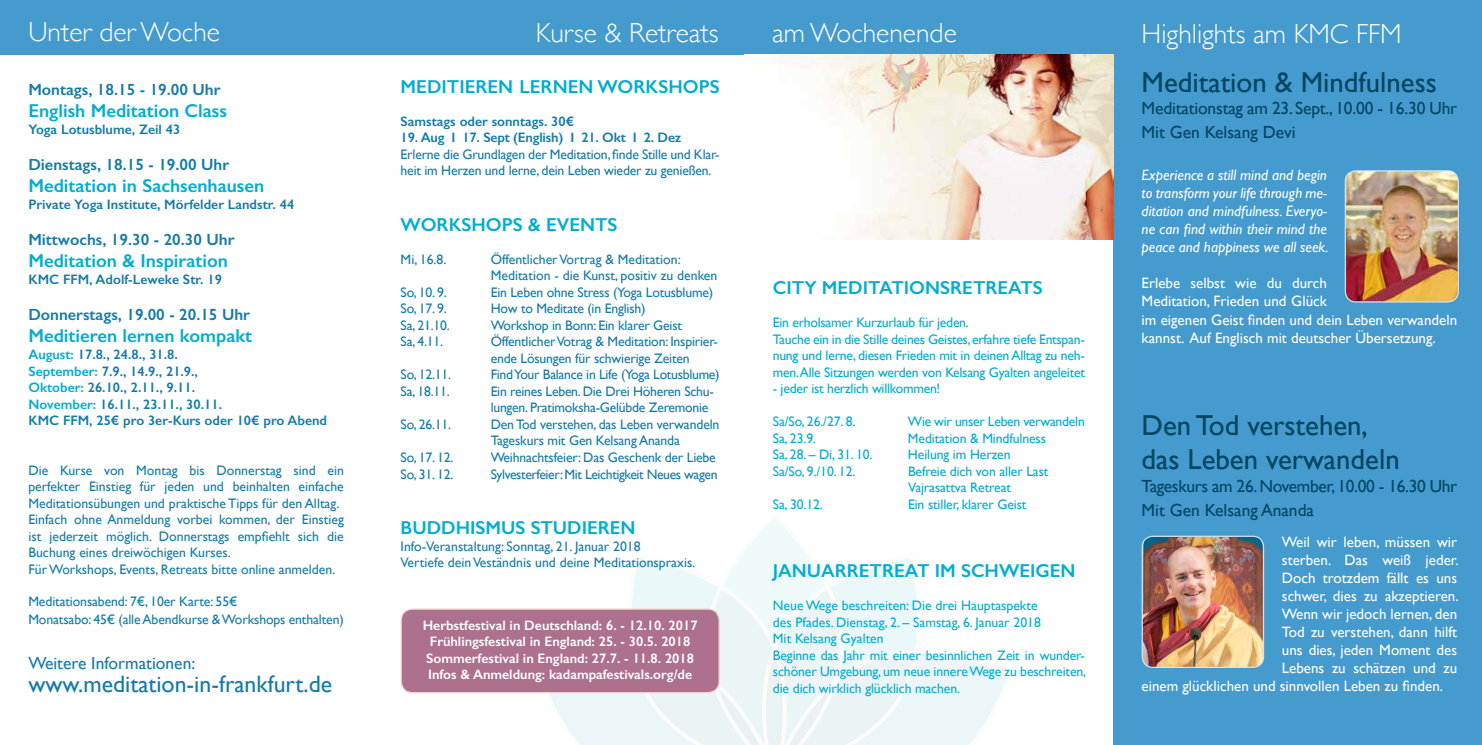
<style>
.page{position:relative;width:1482px;height:745px;background:#fff}
.page>*{position:absolute;margin:0;border:0;box-sizing:border-box;transform-origin:0 0}
.t1{font:28.75px/34.5px "Gill Sans";color:#004663}
.t2{font:300 27.5px "Gill Sans";color:#fff}
.t3{font:23.75px "Gill Sans";color:#147ba7}
.t4{font:600 18.75px "Gill Sans";color:#00add1}
.t5{font:17.5px/24px "Gill Sans";letter-spacing:-.01em;color:#004663}
.t6{font:17.5px "Gill Sans";color:#147ba7}
.t7{font:600 16.25px "Gill Sans";color:#147ba7}
.t8{font:15px/18px "Gill Sans";color:#fff}
.t9{font:italic 15px/18px "Gill Sans";color:#fff;text-align:justify}
.t10{font:13.75px/16.5px "Gill Sans";letter-spacing:-.01em;color:#147ba7}
.t11{font:13.75px/16.5px "Gill Sans";letter-spacing:-.01em;color:#00add1}
.t12{font:600 13.75px/16.5px "Gill Sans";color:#147ba7}
.t13{font:600 13.75px/16.5px "Gill Sans";color:#fff}
.t14{font:13.75px "Gill Sans";letter-spacing:-.03em;color:#147ba7}
.s1{color:#00add1}
</style>
<div class="page">
<svg style="left:536px;top:518px;width:472px;height:226px;fill:#effafb"></svg>
<div style="left:1113px;top:0;width:368px;height:744px;background:#459ace"></div>
<div style="left:0;top:0;width:1113px;height:55px;background:#459ace"></div>
<img style="left:1143px;top:536px;width:120px;height:131px">
<div style="left:1141px;top:535px;width:122px;height:132px;border:1px solid #d4e2ef;border-radius:11px"></div>
<img style="left:1346px;top:171px;width:111px;height:131px">
<div style="left:1344px;top:170px;width:114px;height:132px;border:1px solid #d4e2ef;border-radius:11px"></div>
<img style="left:779px;top:55px;width:334px;height:184px">
<div style="left:401px;top:608px;width:318px;height:84px;background:#ad708d;border-radius:11px"></div>
<div style="left:400px;top:608px;width:319px;height:84px;border:1px solid #f1d0d0;border-radius:11px"></div>
<h2 class="t2" style="left:28px;top:10px;width:193px">Unter der Woche</h2>
<h2 class="t2" style="left:535px;top:11px;width:184px">Kurse &amp; Retreats</h2>
<h2 class="t2" style="left:772px;top:11px;width:186px">am Wochenende</h2>
<p class="t7" style="left:28px;top:79px;width:194px">Montags, 18.15 - 19.00 Uhr</p>
<h3 class="t4" style="left:28px;top:99px;width:200px">English Meditation Class</h3>
<p class="t12" style="left:28px;top:121px;width:153px">Yoga Lotusblume, Zeil 43</p>
<p class="t7" style="left:28px;top:154px;width:202px">Dienstags, 18.15 - 19.00 Uhr</p>
<h3 class="t4" style="left:28px;top:174px;width:237px">Meditation in Sachsenhausen</h3>
<p class="t12" style="left:28px;top:196px;width:267px">Private Yoga Institute, Mörfelder Landstr. 44</p>
<p class="t7" style="left:28px;top:229px;width:208px">Mittwochs, 19.30 - 20.30 Uhr</p>
<h3 class="t4" style="left:28px;top:249px;width:201px">Meditation &amp; Inspiration</h3>
<p class="t12" style="left:28px;top:271px;width:195px">KMC FFM, Adolf-Leweke Str. 19</p>
<p class="t7" style="left:28px;top:304px;width:223px">Donnerstags, 19.00 - 20.15 Uhr</p>
<h3 class="t4" style="left:28px;top:324px;width:225px">Meditieren lernen kompakt</h3>
<p class="t12" style="left:28px;top:346px;width:300px"><span class="s1">August:</span> 17.8., 24.8., 31.8.<br><span class="s1">September:</span> 7.9., 14.9., 21.9.,<br><span class="s1">Oktober:</span> 26.10., 2.11., 9.11.<br><span class="s1">November:</span> 16.11., 23.11., 30.11.<br>KMC FFM, 25€ pro 3er-Kurs oder 10€ pro Abend</p>
<p class="t10" style="left:28px;top:461px;width:317px">Die Kurse von Montag bis Donnerstag sind ein perfekter Einstieg für jeden und beinhalten einfache Meditationsübungen und praktische Tipps für den Alltag.<br>Einfach ohne Anmeldung vorbei kommen, der Einstieg ist jederzeit möglich. Donnerstags empfiehlt sich die Buchung eines dreiwöchigen Kurses.<br>Für Workshops, Events, Retreats bitte online anmelden.</p>
<p class="t10" style="left:28px;top:591px;width:317px;line-height:18.2px">Meditationsabend: 7€, 10er Karte: 55€<br>Monatsabo: 45€ (alle Abendkurse &amp; Workshops enthalten)</p>
<p class="t6" style="left:28px;top:652px;width:168px">Weitere Informationen:</p>
<h3 class="t3" style="left:28px;top:669px;width:305px">www.meditation-in-frankfurt.de</h3>
<h3 class="t4" style="left:400px;top:75px;width:320px">MEDITIEREN LERNEN WORKSHOPS</h3>
<p class="t12" style="left:400px;top:112px;width:175px">Samstags oder sonntags. 30€</p>
<p class="t12" style="left:400px;top:129px;width:282px">19. Aug I 17. Sept (English) I 21. Okt I 2. Dez</p>
<p class="t10" style="left:400px;top:145px;width:320px">Erlerne die Grundlagen der Meditation, finde Stille und Klar&shy;heit im Herzen und lerne, dein Leben wieder zu genießen.</p>
<h3 class="t4" style="left:400px;top:213px;width:218px">WORKSHOPS &amp; EVENTS</h3>
<p class="t10" style="left:400px;top:250px;width:47px">Mi, 16.8.</p>
<p class="t10" style="left:490px;top:250px;width:228px">Öffentlicher Vortrag &amp; Meditation:<br>Meditation - die Kunst, positiv zu denken</p>
<p class="t10" style="left:400px;top:283px;width:48px">So, 10. 9.</p>
<p class="t10" style="left:490px;top:283px;width:224px">Ein Leben ohne Stress (Yoga Lotusblume)</p>
<p class="t10" style="left:400px;top:300px;width:48px">So, 17. 9.</p>
<p class="t10" style="left:490px;top:300px;width:156px">How to Meditate (in English)</p>
<p class="t10" style="left:400px;top:316px;width:51px">Sa, 21.10.</p>
<p class="t10" style="left:490px;top:316px;width:193px">Workshop in Bonn: Ein klarer Geist</p>
<p class="t10" style="left:400px;top:333px;width:44px">Sa, 4.11.</p>
<p class="t10" style="left:490px;top:333px;width:229px">Öffentlicher Votrag &amp; Meditation: Inspirier&shy;ende Lösungen für schwierige Zeiten</p>
<p class="t10" style="left:400px;top:366px;width:52px">So, 12.11.</p>
<p class="t10" style="left:490px;top:366px;width:230px">FindYour Balance in Life (Yoga Lotusblume)</p>
<p class="t10" style="left:400px;top:382px;width:51px">Sa, 18.11.</p>
<p class="t10" style="left:490px;top:382px;width:224px">Ein reines Leben. Die Drei Höheren Schu&shy;lungen. Pratimoksha-Gelübde Zeremonie</p>
<p class="t10" style="left:400px;top:415px;width:52px">So, 26.11.</p>
<p class="t10" style="left:490px;top:415px;width:230px">Den Tod verstehen, das Leben verwandeln<br>Tageskurs mit Gen Kelsang Ananda</p>
<p class="t10" style="left:400px;top:448px;width:54px">So, 17. 12.</p>
<p class="t10" style="left:490px;top:448px;width:226px">Weihnachtsfeier: Das Geschenk der Liebe</p>
<p class="t10" style="left:400px;top:465px;width:54px">So, 31. 12.</p>
<p class="t14" style="left:490px;top:465px;width:228px">Sylvesterfeier: Mit Leichtigkeit Neues wagen</p>
<h3 class="t4" style="left:400px;top:516px;width:236px">BUDDHISMUS STUDIEREN</h3>
<p class="t10" style="left:400px;top:537px;width:296px">Info-Veranstaltung: Sonntag, 21. Januar 2018<br>Vertiefe dein Veständnis und deine Meditationspraxis.</p>
<p class="t13" style="left:422px;top:616px;width:276px">Herbstfestival in Deutschland: 6. - 12.10. 2017<br>Frühlingsfestival in England: 25. - 30.5. 2018<br>Sommerfestival in England: 27.7. - 11.8. 2018<br>Infos &amp; Anmeldung: kadampafestivals.org/de</p>
<h3 class="t4" style="left:772px;top:276px;width:271px">CITY MEDITATIONSRETREATS</h3>
<p class="t11" style="left:772px;top:314px;width:313px">Ein erholsamer Kurzurlaub für jeden.<br>Tauche ein in die Stille deines Geistes, erfahre tiefe Entspan&shy;nung und lerne, diesen Frieden mit in deinen Alltag zu neh&shy;men.Alle Sitzungen werden von Kelsang Gyalten angeleitet</p>
<p class="t11" style="left:772px;top:380px;width:169px">- jeder ist herzlich willkommen!</p>
<p class="t11" style="left:772px;top:413px;width:84px">Sa/So, 26./27. 8.</p>
<p class="t11" style="left:907px;top:413px;width:178px">Wie wir unser Leben verwandeln</p>
<p class="t11" style="left:772px;top:429px;width:45px">Sa, 23.9.</p>
<p class="t11" style="left:907px;top:429px;width:139px">Meditation &amp; Mindfulness</p>
<p class="t11" style="left:772px;top:446px;width:101px">Sa, 28. – Di, 31. 10.</p>
<p class="t11" style="left:907px;top:446px;width:104px">Heilung im Herzen</p>
<p class="t11" style="left:772px;top:462px;width:84px">Sa/So, 9./10. 12.</p>
<p class="t11" style="left:907px;top:462px;width:142px">Befreie dich von aller Last<br>Vajrasattva Retreat</p>
<p class="t11" style="left:772px;top:495px;width:51px">Sa, 30.12.</p>
<p class="t11" style="left:907px;top:495px;width:120px">Ein stiller, klarer Geist</p>
<h3 class="t4" style="left:772px;top:559px;width:304px">JANUARRETREAT IM SCHWEIGEN</h3>
<p class="t11" style="left:772px;top:596px;width:315px">Neue Wege beschreiten: Die drei Hauptaspekte<br>des Pfades. Dienstag, 2. – Samstag, 6. Januar 2018<br>Mit Kelsang Gyalten<br>Beginne das Jahr mit einer besinnlichen Zeit in wunder&shy;schöner Umgebung, um neue innere Wege zu beschreiten, die dich wirklich glücklich machen.</p>
<h2 class="t2" style="left:1141px;top:12px;width:261px">Highlights am KMC FFM</h2>
<h1 class="t1" style="left:1141px;top:64px;width:297px">Meditation &amp; Mindfulness</h1>
<p class="t5" style="left:1141px;top:96px;width:317px">Meditationstag am 23. Sept., 10.00 - 16.30 Uhr<br>Mit Gen Kelsang Devi</p>
<p class="t9" style="left:1141px;top:166px;width:188px">Experience a still mind and begin to transform your life through me&shy;ditation and mindfulness. Everyo&shy;ne can find within their mind the peace and happiness we all seek.</p>
<p class="t8" style="left:1141px;top:274px;width:317px">Erlebe selbst wie du durch<br>Meditation, Frieden und Glück<br>im eigenen Geist finden und dein Leben verwandeln kannst. Auf Englisch mit deutscher Übersetzung.</p>
<h1 class="t1" style="left:1141px;top:407px;width:259px">Den Tod verstehen, das Leben verwandeln</h1>
<p class="t5" style="left:1141px;top:473px;width:317px">Tageskurs am 26. November, 10.00 - 16.30 Uhr<br>Mit Gen Kelsang Ananda</p>
<p class="t8" style="left:1281px;top:532px;width:177px">Weil wir leben, müssen wir</p>
<p class="t8" style="left:1281px;top:550px;width:178px">sterben. Das weiß jeder.</p>
<p class="t8" style="left:1281px;top:568px;width:177px">Doch trotzdem fällt es uns</p>
<p class="t8" style="left:1281px;top:586px;width:178px">schwer, dies zu akzeptieren.</p>
<p class="t8" style="left:1281px;top:604px;width:177px">Wenn wir jedoch lernen, den</p>
<p class="t8" style="left:1281px;top:622px;width:177px">Tod zu verstehen, dann hilft</p>
<p class="t8" style="left:1281px;top:640px;width:177px">uns dies, jeden Moment des</p>
<p class="t8" style="left:1281px;top:658px;width:177px">Lebens zu schätzen und zu</p>
<p class="t8" style="left:1141px;top:676px;width:303px">einem glücklichen und sinnvollen Leben zu finden.</p>
</div>
